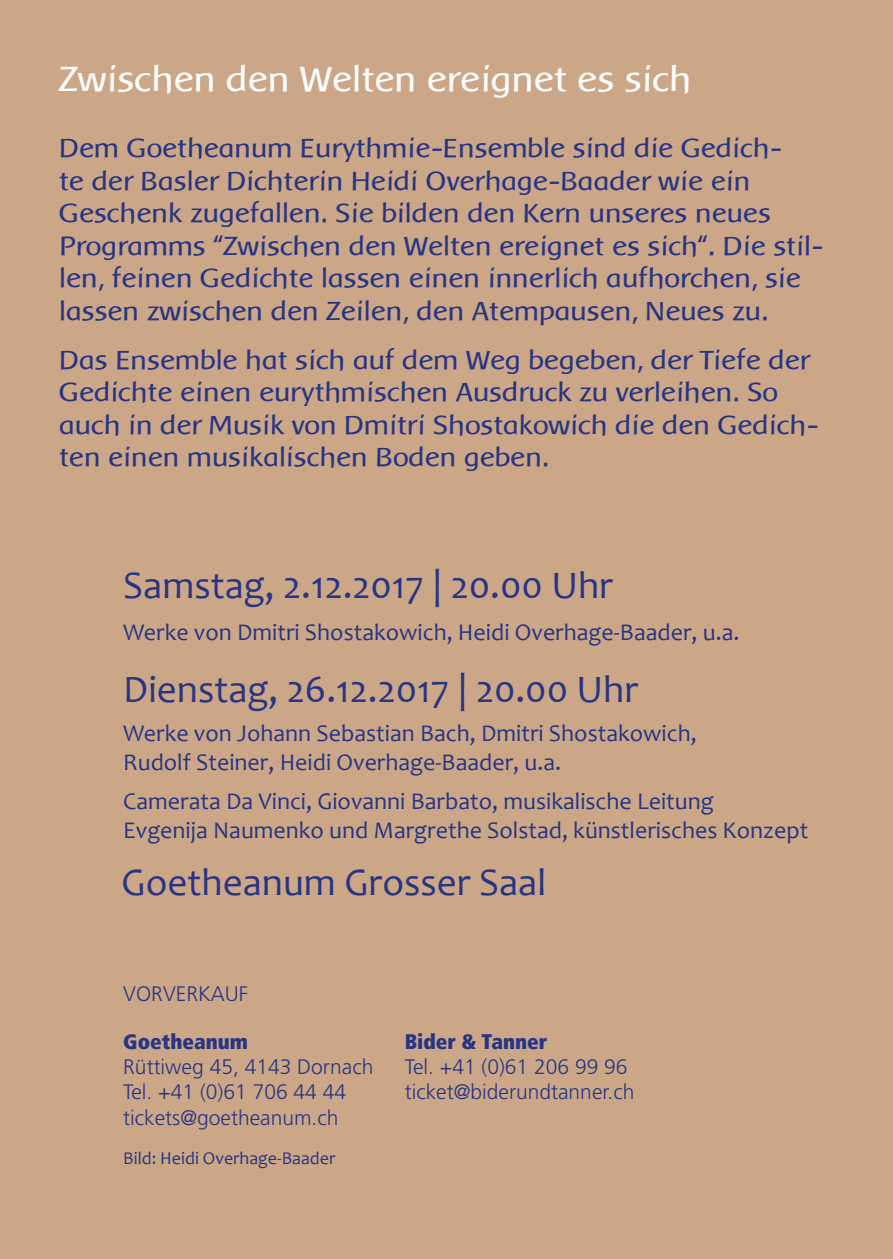
<style>
.page{position:relative;width:893px;height:1259px;background:#cba788}
.page>*{position:absolute;margin:0;border:0;box-sizing:border-box;transform-origin:0 0}
.t1{font:39px "Candara";color:#283583}
.t2{font:36px "Baar Metanoia";color:#fff}
.t3{font:27px/32.4px "Baar Metanoia";color:#283583}
.t4{font:24px/29.1px "Candara";color:#283583}
.t5{font:300 21px/25.2px "Frutiger";color:#283583}
.t6{font:900 condensed 21px "Frutiger LT";color:#283583}
.t7{font:18px "Candara";color:#283583}
</style>
<div class="page">
<h2 class="t2" style="left:60px;top:60px;width:634px">Zwischen den Welten ereignet es sich</h2>
<p class="t3" style="left:60px;top:132px;width:766px">Dem Goetheanum Eurythmie-Ensemble sind die Gedich-<br>te der Basler Dichterin Heidi Overhage-Baader wie ein Geschenk zugefallen. Sie bilden den Kern unseres neues Programms “Zwischen den Welten ereignet es sich“. Die stil&shy;len, feinen Gedichte lassen einen innerlich aufhorchen, sie lassen zwischen den Zeilen, den Atempausen, Neues zu.</p>
<p class="t3" style="left:60px;top:344px;width:761px">Das Ensemble hat sich auf dem Weg begeben, der Tiefe der Gedichte einen eurythmischen Ausdruck zu verleihen. So auch in der Musik von Dmitri Shostakowich die den Gedich&shy;ten einen musikalischen Boden geben.</p>
<h1 class="t1" style="left:123px;top:560px;width:491px">Samstag, 2.12.2017 | 20.00 Uhr</h1>
<p class="t4" style="left:123px;top:617px;width:618px">Werke von Dmitri Shostakowich, Heidi Overhage-Baader, u.a.</p>
<h1 class="t1" style="left:123px;top:665px;width:516px">Dienstag, 26.12.2017 | 20.00 Uhr</h1>
<p class="t4" style="left:123px;top:719px;width:575px">Werke von Johann Sebastian Bach, Dmitri Shostakowich,<br>Rudolf Steiner, Heidi Overhage-Baader, u.a.</p>
<p class="t4" style="left:123px;top:786px;width:687px">Camerata Da Vinci, Giovanni Barbato, musikalische Leitung<br>Evgenija Naumenko und Margrethe Solstad, künstlerisches Konzept</p>
<h1 class="t1" style="left:122px;top:858px;width:426px">Goetheanum Grosser Saal</h1>
<p class="t5" style="left:123px;top:981px;width:126px">VORVERKAUF</p>
<p class="t6" style="left:123px;top:1029px;width:126px">Goetheanum</p>
<p class="t5" style="left:123px;top:1054px;width:252px">Rüttiweg 45, 4143 Dornach<br>Tel. +41 (0)61 706 44 44 tickets@goetheanum.ch</p>
<p class="t7" style="left:123px;top:1146px;width:214px">Bild: Heidi Overhage-Baader</p>
<p class="t6" style="left:405px;top:1029px;width:144px">Bider &amp; Tanner</p>
<p class="t5" style="left:405px;top:1054px;width:231px">Tel. +41 (0)61 206 99 96 ticket@biderundtanner.ch</p>
</div>
